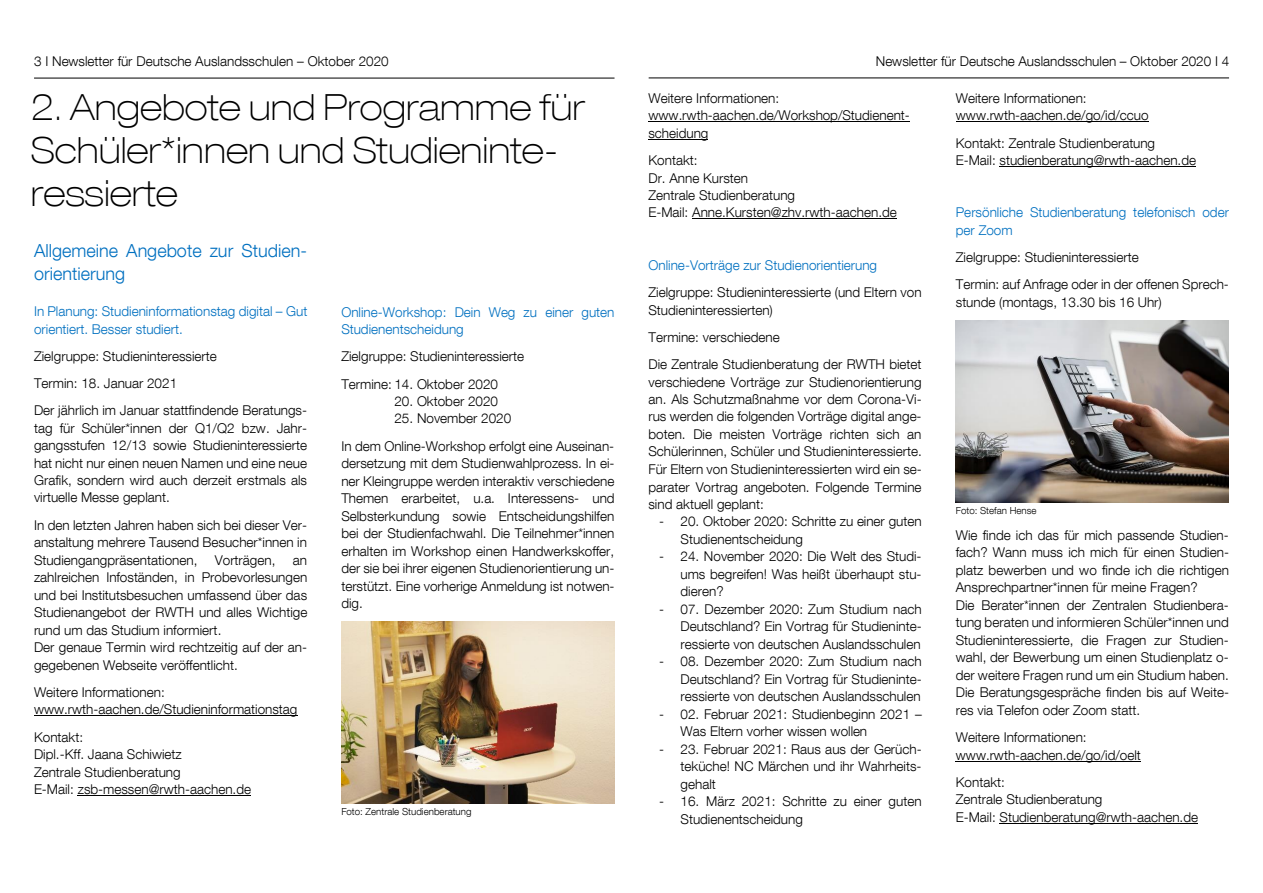
<style>
.page{position:relative;width:1263px;height:893px;background:#fff}
.page>*{position:absolute;margin:0;border:0;box-sizing:border-box;transform-origin:0 0}
.t1{font:100 expanded 36px/43.2px "Helvetica Neue LT Com";color:#000}
.t2{font:300 18px/23.4px "Helvetica Neue LT Com";color:#0070c0}
.t3{font:300 13.5px/17.5px "Helvetica Neue LT Com";color:#000;text-align:justify}
.t4{font:300 13.5px/17.7px "Helvetica Neue LT Com";color:#0070c0}
.t5{font:300 9.75px "Helvetica Neue LT Com";color:#000}
</style>
<div class="page">
<hr style="left:34px;top:78px;width:580px;height:1px;background:#000">
<hr style="left:649px;top:78px;width:580px;height:1px;background:#000">
<hr style="left:34px;top:715px;width:264px;height:1px;background:#000">
<hr style="left:78px;top:795px;width:173px;height:1px;background:#000">
<hr style="left:648px;top:121px;width:262px;height:1px;background:#000">
<hr style="left:648px;top:139px;width:60px;height:1px;background:#000">
<hr style="left:692px;top:219px;width:205px;height:1px;background:#000">
<hr style="left:956px;top:121px;width:193px;height:1px;background:#000">
<hr style="left:1000px;top:166px;width:196px;height:1px;background:#000">
<hr style="left:956px;top:761px;width:185px;height:1px;background:#000">
<hr style="left:1000px;top:823px;width:198px;height:1px;background:#000">
<img style="left:341px;top:622px;width:273px;height:181px">
<img style="left:956px;top:321px;width:273px;height:182px">
<p class="t3" style="left:34px;top:55px;width:356px">3 I Newsletter für Deutsche Auslandsschulen – Oktober 2020</p>
<p class="t3" style="left:876px;top:55px;width:355px">Newsletter für Deutsche Auslandsschulen – Oktober 2020 I 4</p>
<h2 class="t1" style="left:31px;top:91px;width:556px">2. Angebote und Programme für<br>Schüler*innen und Studieninte&shy;ressierte</h2>
<h2 class="t2" style="left:34px;top:241px;width:275px">Allgemeine Angebote zur Studien&shy;orientierung</h2>
<h3 class="t4" style="left:34px;top:304px;width:275px">In Planung: Studieninformationstag digital – Gut orientiert. Besser studiert.</h3>
<p class="t3" style="left:34px;top:349px;width:184px">Zielgruppe: Studieninteressierte</p>
<p class="t3" style="left:34px;top:376px;width:145px">Termin: 18. Januar 2021</p>
<p class="t3" style="left:34px;top:404px;width:275px">Der jährlich im Januar stattfindende Beratungs&shy;tag für Schüler*innen der Q1/Q2 bzw. Jahr&shy;gangsstufen 12/13 sowie Studieninteressierte hat nicht nur einen neuen Namen und eine neue Grafik, sondern wird auch derzeit erstmals als virtuelle Messe geplant.</p>
<p class="t3" style="left:34px;top:518px;width:275px">In den letzten Jahren haben sich bei dieser Ver&shy;anstaltung mehrere Tausend Besucher*innen in Studiengangpräsentationen,</p>
<p class="t3" style="left:215px;top:553px;width:62px">Vorträgen,</p>
<p class="t3" style="left:34px;top:553px;width:275px;text-indent:259px">an zahlreichen Infoständen, in Probevorlesungen und bei Institutsbesuchen umfassend über das Studienangebot der RWTH und alles Wichtige rund um das Studium informiert.</p>
<p class="t3" style="left:34px;top:640px;width:275px">Der genaue Termin wird rechtzeitig auf der an&shy;gegebenen Webseite veröffentlicht.</p>
<p class="t3" style="left:34px;top:685px;width:132px">Weitere Informationen:</p>
<p class="t3" style="left:34px;top:703px;width:265px">www.rwth-aachen.de/Studieninformationstag</p>
<p class="t3" style="left:34px;top:730px;width:51px">Kontakt:</p>
<p class="t3" style="left:34px;top:747px;width:149px">Dipl.-Kff. Jaana Schiwietz</p>
<p class="t3" style="left:34px;top:765px;width:148px">Zentrale Studienberatung</p>
<p class="t3" style="left:34px;top:782px;width:219px">E-Mail: zsb-messen@rwth-aachen.de</p>
<h3 class="t4" style="left:341px;top:305px;width:275px">Online-Workshop: Dein Weg zu einer guten<br>Studienentscheidung</h3>
<p class="t3" style="left:341px;top:350px;width:184px">Zielgruppe: Studieninteressierte</p>
<p class="t3" style="left:341px;top:377px;width:158px">Termine: 14. Oktober 2020</p>
<p class="t3" style="left:394px;top:394px;width:105px">20. Oktober 2020</p>
<p class="t3" style="left:394px;top:412px;width:118px">25. November 2020</p>
<p class="t3" style="left:341px;top:439px;width:275px">In dem Online-Workshop erfolgt eine Auseinan&shy;dersetzung mit dem Studienwahlprozess. In ei&shy;ner Kleingruppe werden interaktiv verschiedene Themen erarbeitet, u.a. Interessens- und Selbsterkundung sowie Entscheidungshilfen bei der Studienfachwahl. Die Teilnehmer*innen erhalten im Workshop einen Handwerkskoffer, der sie bei ihrer eigenen Studienorientierung un&shy;terstützt. Eine vorherige Anmeldung ist notwen&shy;dig.</p>
<p class="t5" style="left:341px;top:808px;width:132px">Foto: Zentrale Studienberatung</p>
<p class="t3" style="left:648px;top:91px;width:132px">Weitere Informationen:</p>
<p class="t3" style="left:648px;top:109px;width:263px">www.rwth-aachen.de/Workshop/Studienent&shy;scheidung</p>
<p class="t3" style="left:648px;top:153px;width:51px">Kontakt:</p>
<p class="t3" style="left:648px;top:171px;width:101px">Dr. Anne Kursten</p>
<p class="t3" style="left:648px;top:188px;width:148px">Zentrale Studienberatung</p>
<p class="t3" style="left:648px;top:206px;width:250px">E-Mail: Anne.Kursten@zhv.rwth-aachen.de</p>
<h3 class="t4" style="left:648px;top:258px;width:230px">Online-Vorträge zur Studienorientierung</h3>
<p class="t3" style="left:648px;top:285px;width:275px">Zielgruppe: Studieninteressierte (und Eltern von<br>Studieninteressierten)</p>
<p class="t3" style="left:648px;top:330px;width:133px">Termine: verschiedene</p>
<p class="t3" style="left:648px;top:357px;width:275px">Die Zentrale Studienberatung der RWTH bietet verschiedene Vorträge zur Studienorientierung an. Als Schutzmaßnahme vor dem Corona-Vi&shy;rus werden die folgenden Vorträge digital ange&shy;boten. Die meisten Vorträge richten sich an Schülerinnen, Schüler und Studieninteressierte.<br>Für Eltern von Studieninteressierten wird ein se&shy;parater Vortrag angeboten. Folgende Termine sind aktuell geplant:</p>
<p class="t3" style="left:681px;top:515px;width:243px;text-indent:-21px">- 20. Oktober 2020: Schritte zu einer guten<br>Studienentscheidung</p>
<p class="t3" style="left:681px;top:550px;width:242px;text-indent:-21px">- 24. November 2020: Die Welt des Studi&shy;ums begreifen! Was heißt überhaupt stu&shy;dieren?</p>
<p class="t3" style="left:681px;top:602px;width:243px;text-indent:-21px">- 07. Dezember 2020: Zum Studium nach Deutschland? Ein Vortrag für Studieninte&shy;ressierte von deutschen Auslandsschulen</p>
<p class="t3" style="left:681px;top:655px;width:243px;text-indent:-21px">- 08. Dezember 2020: Zum Studium nach Deutschland? Ein Vortrag für Studieninte&shy;ressierte von deutschen Auslandsschulen</p>
<p class="t3" style="left:681px;top:707px;width:243px;text-indent:-21px">- 02. Februar 2021: Studienbeginn 2021 –<br>Was Eltern vorher wissen wollen</p>
<p class="t3" style="left:681px;top:742px;width:243px;text-indent:-21px">- 23. Februar 2021: Raus aus der Gerüch&shy;teküche! NC Märchen und ihr Wahrheits&shy;gehalt</p>
<p class="t3" style="left:681px;top:795px;width:243px;text-indent:-21px">- 16. März 2021: Schritte zu einer guten<br>Studienentscheidung</p>
<p class="t3" style="left:956px;top:91px;width:132px">Weitere Informationen:</p>
<p class="t3" style="left:956px;top:109px;width:194px">www.rwth-aachen.de/go/id/ccuo</p>
<p class="t3" style="left:956px;top:136px;width:201px">Kontakt: Zentrale Studienberatung</p>
<p class="t3" style="left:956px;top:153px;width:242px">E-Mail: studienberatung@rwth-aachen.de</p>
<h3 class="t4" style="left:956px;top:206px;width:275px">Persönliche Studienberatung telefonisch oder per Zoom</h3>
<p class="t3" style="left:956px;top:250px;width:184px">Zielgruppe: Studieninteressierte</p>
<p class="t3" style="left:956px;top:278px;width:275px">Termin: auf Anfrage oder in der offenen Sprech&shy;stunde (montags, 13.30 bis 16 Uhr)</p>
<p class="t5" style="left:956px;top:507px;width:82px">Foto: Stefan Hense</p>
<p class="t3" style="left:956px;top:528px;width:275px">Wie finde ich das für mich passende Studien&shy;fach? Wann muss ich mich für einen Studien&shy;platz bewerben und wo finde ich die richtigen Ansprechpartner*innen für meine Fragen?</p>
<p class="t3" style="left:956px;top:598px;width:275px">Die Berater*innen der Zentralen Studienbera&shy;tung beraten und informieren Schüler*innen und Studieninteressierte, die Fragen zur Studien&shy;wahl, der Bewerbung um einen Studienplatz o&shy;der weitere Fragen rund um ein Studium haben.<br>Die Beratungsgespräche finden bis auf Weite&shy;res via Telefon oder Zoom statt.</p>
<p class="t3" style="left:956px;top:730px;width:132px">Weitere Informationen:</p>
<p class="t3" style="left:956px;top:748px;width:187px">www.rwth-aachen.de/go/id/oelt</p>
<p class="t3" style="left:956px;top:775px;width:51px">Kontakt:</p>
<p class="t3" style="left:956px;top:793px;width:148px">Zentrale Studienberatung</p>
<p class="t3" style="left:956px;top:810px;width:244px">E-Mail: Studienberatung@rwth-aachen.de</p>
</div>
